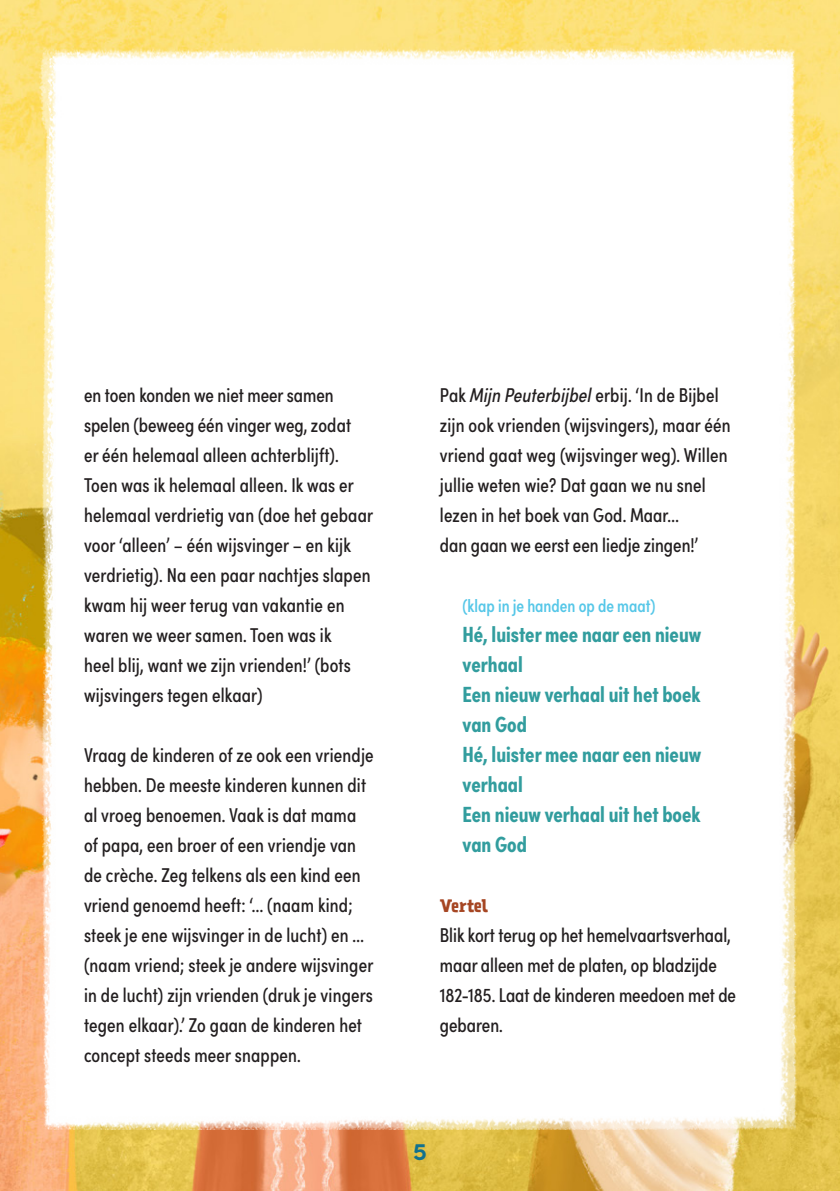
<style>
.page{position:relative;width:840px;height:1191px;background:#fff}
.page>*{position:absolute;margin:0;border:0;box-sizing:border-box;transform-origin:0 0}
.t1{font:700 24px "Sofia Pro";color:#12718e}
.t2{font:700 22px/30px "Sofia Pro Condensed";color:#329d9e}
.t3{font:20px/30px "Sofia Pro Condensed";letter-spacing:.01em;color:#231f20}
.t4{font:500 18px "Sofia Pro Condensed";color:#56c7e8}
.t5{font:700 16px "Prater Serif Pro";letter-spacing:-.01em;color:#a64623}
.s1{font-style:italic}
</style>
<div class="page">
<img style="left:0;top:0;width:839px;height:1191px">
<img style="left:26px;top:44px;width:774px;height:1085px">
<p class="t3" style="left:84px;top:379px;width:290px">en toen konden we niet meer samen spelen (beweeg één vinger weg, zodat<br>er één helemaal alleen achterblijft).<br>Toen was ik helemaal alleen. Ik was er helemaal verdrietig van (doe het gebaar voor ‘alleen’ – één wijsvinger – en kijk verdrietig). Na een paar nachtjes slapen kwam hij weer terug van vakantie en waren we weer samen. Toen was ik<br>heel blij, want we zijn vrienden!’ (bots wijsvingers tegen elkaar)</p>
<p class="t3" style="left:84px;top:739px;width:291px">Vraag de kinderen of ze ook een vriendje hebben. De meeste kinderen kunnen dit al vroeg benoemen. Vaak is dat mama of papa, een broer of een vriendje van de crèche. Zeg telkens als een kind een vriend genoemd heeft: ‘… (naam kind; steek je ene wijsvinger in de lucht) en … (naam vriend; steek je andere wijsvinger in de lucht) zijn vrienden (druk je vingers tegen elkaar).’ Zo gaan de kinderen het concept steeds meer snappen.</p>
<p class="t3" style="left:439px;top:379px;width:292px">Pak <span class="s1">Mijn Peuterbijbel</span> erbij. ‘In de Bijbel zijn ook vrienden (wijsvingers), maar één vriend gaat weg (wijsvinger weg). Willen jullie weten wie? Dat gaan we nu snel lezen in het boek van God. Maar…<br>dan gaan we eerst een liedje zingen!’</p>
<p class="t4" style="left:462px;top:592px;width:194px">(klap in je handen op de maat)</p>
<p class="t2" style="left:462px;top:618px;width:240px">Hé, luister mee naar een nieuw verhaal<br>Een nieuw verhaal uit het boek van God<br>Hé, luister mee naar een nieuw verhaal<br>Een nieuw verhaal uit het boek van God</p>
<p class="t5" style="left:439px;top:894px;width:50px">Vertel</p>
<p class="t3" style="left:439px;top:919px;width:297px">Blik kort terug op het hemelvaartsverhaal, maar alleen met de platen, op bladzijde 182-185. Laat de kinderen meedoen met de gebaren.</p>
<p class="t1" style="left:413px;top:1133px;width:15px">5</p>
</div>
